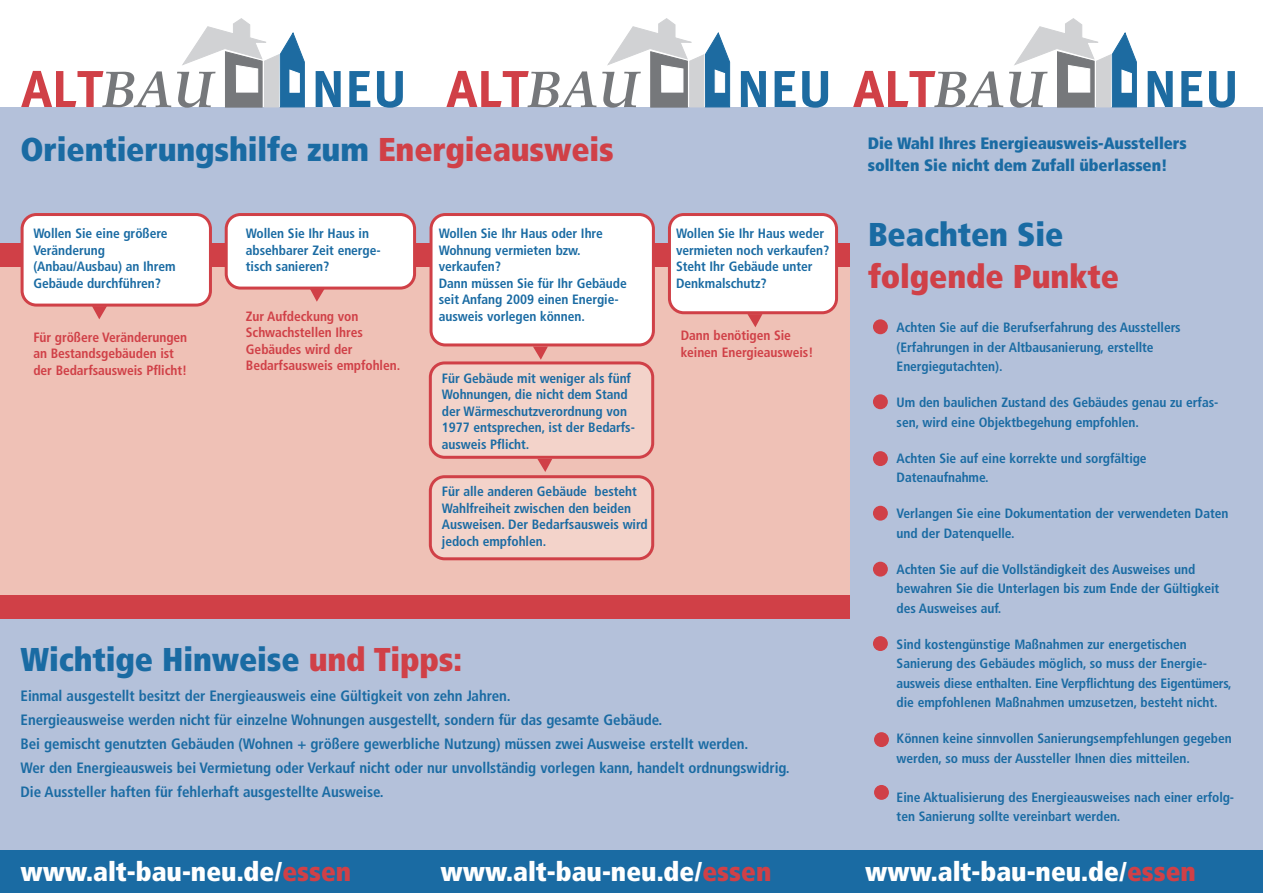
<style>
.page{position:relative;width:1263px;height:893px;background:#fff}
.page>*{position:absolute;margin:0;border:0;box-sizing:border-box;transform-origin:0 0}
.t1{font:900 condensed 33px "Frutiger";letter-spacing:-.005em;color:#1a6ba3}
.t2{font:900 condensed 33px "Frutiger";letter-spacing:-.005em;color:#d04047}
.t3{font:900 condensed 26.85px "Frutiger";color:#fff}
.t4{font:900 condensed 16.5px/22.5px "Frutiger";letter-spacing:-.005em;color:#1a6ba3}
.t5{font:700 condensed 15px/24px "Frutiger";letter-spacing:-.005em;color:#1a6ba3}
.t6{font:700 condensed 13.5px/16.5px "Frutiger";letter-spacing:-.005em;color:#1a6ba3}
.t7{font:700 condensed 13.5px/16.5px "Frutiger";letter-spacing:-.005em;color:#d04047}
.s1{color:#d04047}
</style>
<div class="page">
<div style="left:0;top:107px;width:1262px;height:752px;background:#b4c1da"></div>
<div style="left:0;top:266px;width:850px;height:349px;background:#efc1b6"></div>
<div style="left:0;top:596px;width:850px;height:23px;background:#d04047"></div>
<div style="left:0;top:243px;width:850px;height:23px;background:#d04047"></div>
<div style="left:0;top:851px;width:1262px;height:42px;background:#1a6ba3"></div>
<div style="left:873px;top:319px;width:15px;height:15px;background:#d04047;border-radius:50%"></div>
<div style="left:873px;top:394px;width:15px;height:15px;background:#d04047;border-radius:50%"></div>
<div style="left:873px;top:451px;width:15px;height:15px;background:#d04047;border-radius:50%"></div>
<div style="left:873px;top:506px;width:15px;height:15px;background:#d04047;border-radius:50%"></div>
<div style="left:873px;top:562px;width:15px;height:15px;background:#d04047;border-radius:50%"></div>
<div style="left:873px;top:636px;width:15px;height:15px;background:#d04047;border-radius:50%"></div>
<div style="left:874px;top:732px;width:15px;height:15px;background:#d04047;border-radius:50%"></div>
<div style="left:874px;top:785px;width:15px;height:15px;background:#d04047;border-radius:50%"></div>
<svg style="left:853px;top:71px;width:150px;height:36px"></svg>
<svg style="left:1009px;top:18px;width:128px;height:90px"></svg>
<svg style="left:1148px;top:71px;width:25px;height:36px"></svg>
<svg style="left:1181px;top:71px;width:21px;height:36px"></svg>
<svg style="left:1209px;top:71px;width:26px;height:37px"></svg>
<svg style="left:446px;top:71px;width:150px;height:36px"></svg>
<svg style="left:602px;top:18px;width:128px;height:90px"></svg>
<svg style="left:741px;top:71px;width:25px;height:36px"></svg>
<svg style="left:775px;top:71px;width:20px;height:36px"></svg>
<svg style="left:802px;top:71px;width:26px;height:37px"></svg>
<svg style="left:21px;top:71px;width:150px;height:36px"></svg>
<svg style="left:177px;top:18px;width:128px;height:90px"></svg>
<svg style="left:316px;top:71px;width:25px;height:36px"></svg>
<svg style="left:349px;top:71px;width:21px;height:36px"></svg>
<svg style="left:377px;top:71px;width:26px;height:37px"></svg>
<svg style="left:21px;top:213px;width:191px;height:106px"></svg>
<svg style="left:225px;top:213px;width:191px;height:89px"></svg>
<svg style="left:668px;top:213px;width:170px;height:114px"></svg>
<svg style="left:429px;top:213px;width:226px;height:347px"></svg>
<h1 class="t1" style="left:21px;top:136px;width:595px">Orientierungshilfe zum <span class="s1">Energieausweis</span></h1>
<p class="t6" style="left:33px;top:226px;width:144px">Wollen Sie eine größere<br>Veränderung (Anbau/Ausbau) an Ihrem<br>Gebäude durchführen?</p>
<p class="t7" style="left:33px;top:330px;width:155px">Für größere Veränderungen an Bestandsgebäuden ist der Bedarfsausweis Pflicht!</p>
<p class="t6" style="left:246px;top:226px;width:136px">Wollen Sie Ihr Haus in absehbarer Zeit energe&shy;tisch sanieren?</p>
<p class="t6" style="left:676px;top:226px;width:155px">Wollen Sie Ihr Haus weder vermieten noch verkaufen?<br>Steht Ihr Gebäude unter<br>Denkmalschutz?</p>
<p class="t6" style="left:439px;top:226px;width:189px">Wollen Sie Ihr Haus oder Ihre<br>Wohnung vermieten bzw. verkaufen?<br>Dann müssen Sie für Ihr Gebäude seit Anfang 2009 einen Energie&shy;ausweis vorlegen können.</p>
<p class="t7" style="left:246px;top:309px;width:156px">Zur Aufdeckung von<br>Schwachstellen Ihres<br>Gebäudes wird der<br>Bedarfsausweis empfohlen.</p>
<p class="t7" style="left:681px;top:328px;width:134px">Dann benötigen Sie keinen Energieausweis!</p>
<p class="t6" style="left:442px;top:371px;width:195px">Für Gebäude mit weniger als fünf<br>Wohnungen, die nicht dem Stand der Wärmeschutzverordnung von<br>1977 entsprechen, ist der Bedarfs&shy;ausweis Pflicht.</p>
<p class="t6" style="left:442px;top:485px;width:207px">Für alle anderen Gebäude besteht<br>Wahlfreiheit zwischen den beiden<br>Ausweisen. Der Bedarfsausweis wird jedoch empfohlen.</p>
<h1 class="t1" style="left:21px;top:646px;width:443px">Wichtige Hinweise <span class="s1">und Tipps:</span></h1>
<p class="t5" style="left:21px;top:685px;width:771px">Einmal ausgestellt besitzt der Energieausweis eine Gültigkeit von zehn Jahren.<br>Energieausweise werden nicht für einzelne Wohnungen ausgestellt, sondern für das gesamte Gebäude.<br>Bei gemischt genutzten Gebäuden (Wohnen + größere gewerbliche Nutzung) müssen zwei Ausweise erstellt werden.<br>Wer den Energieausweis bei Vermietung oder Verkauf nicht oder nur unvollständig vorlegen kann, handelt ordnungswidrig.<br>Die Aussteller haften für fehlerhaft ausgestellte Ausweise.</p>
<h2 class="t3" style="left:21px;top:860px;width:332px">www.alt-bau-neu.de/<span class="s1">essen</span></h2>
<h2 class="t3" style="left:441px;top:861px;width:332px">www.alt-bau-neu.de/<span class="s1">essen</span></h2>
<p class="t4" style="left:868px;top:133px;width:320px">Die Wahl Ihres Energieausweis-Ausstellers sollten Sie nicht dem Zufall überlassen!</p>
<h1 class="t1" style="left:868px;top:222px;width:197px">Beachten Sie</h1>
<h1 class="t2" style="left:868px;top:264px;width:252px">folgende Punkte</h1>
<p class="t6" style="left:897px;top:319px;width:286px;line-height:19.5px">Achten Sie auf die Berufserfahrung des Ausstellers (Erfahrungen in der Altbausanierung, erstellte<br>Energiegutachten).</p>
<p class="t6" style="left:897px;top:394px;width:323px;line-height:19.5px">Um den baulichen Zustand des Gebäudes genau zu erfas&shy;sen, wird eine Objektbegehung empfohlen.</p>
<p class="t6" style="left:897px;top:449px;width:252px;line-height:19.5px">Achten Sie auf eine korrekte und sorgfältige<br>Datenaufnahme.</p>
<p class="t6" style="left:897px;top:505px;width:333px;line-height:19.5px">Verlangen Sie eine Dokumentation der verwendeten Daten und der Datenquelle.</p>
<p class="t6" style="left:897px;top:560px;width:324px;line-height:19.5px">Achten Sie auf die Vollständigkeit des Ausweises und bewahren Sie die Unterlagen bis zum Ende der Gültigkeit des Ausweises auf.</p>
<p class="t6" style="left:897px;top:635px;width:336px;line-height:19.5px">Sind kostengünstige Maßnahmen zur energetischen Sanierung des Gebäudes möglich, so muss der Energie&shy;ausweis diese enthalten. Eine Verpflichtung des Eigentümers, die empfohlenen Maßnahmen umzusetzen, besteht nicht.</p>
<p class="t6" style="left:897px;top:730px;width:337px;line-height:19.5px">Können keine sinnvollen Sanierungsempfehlungen gegeben werden, so muss der Aussteller Ihnen dies mitteilen.</p>
<p class="t6" style="left:897px;top:788px;width:339px;line-height:19.5px">Eine Aktualisierung des Energieausweises nach einer erfolg&shy;ten Sanierung sollte vereinbart werden.</p>
<h2 class="t3" style="left:865px;top:860px;width:332px">www.alt-bau-neu.de/<span class="s1">essen</span></h2>
</div>
